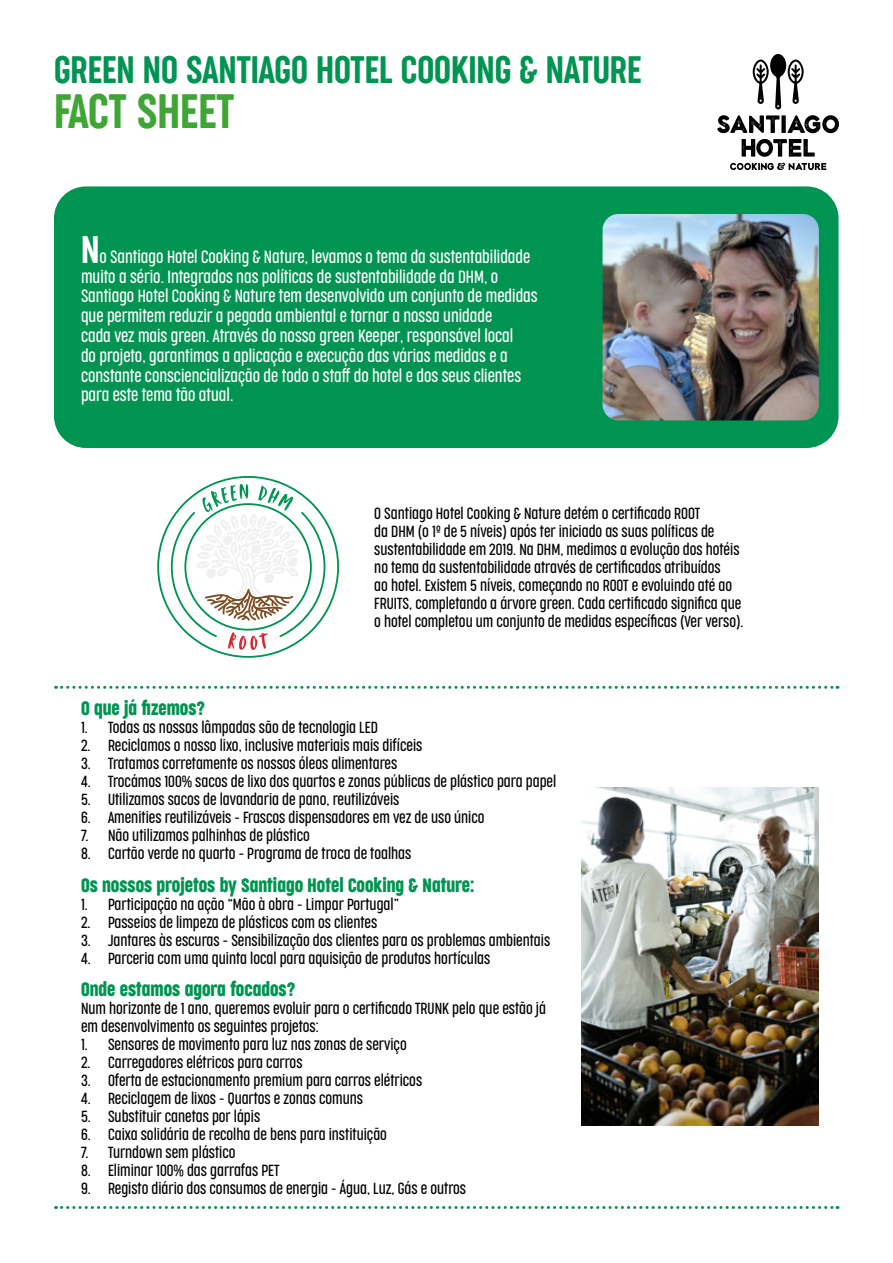
<style>
.page{position:relative;width:893px;height:1263px;background:#fff}
.page>*{position:absolute;margin:0;border:0;box-sizing:border-box;transform-origin:0 0}
.t1{font:300 45px "Cocogoose Compressed";color:#3fa535}
.t2{font:300 35.7px "Cocogoose Compressed";color:#009452}
.t3{font:18px "Cocogoose Compressed";color:#009452}
.t4{font:300 16.5px/19.8px "Cocogoose Compressed";color:#fff}
.t5{font:300 15px/18px "Cocogoose Compressed";color:#000}
.s1{font-size:36px}
</style>
<div class="page">
<div style="left:54px;top:186px;width:784px;height:262px;background:#009452;border-radius:32px"></div>
<svg style="left:157px;top:476px;width:182px;height:182px"></svg>
<img style="left:603px;top:214px;width:216px;height:206px">
<svg style="left:56px;top:1206px;width:782px;height:3px"></svg>
<img style="left:581px;top:787px;width:238px;height:338px">
<svg style="left:56px;top:686px;width:782px;height:3px"></svg>
<svg style="left:717px;top:115px;width:122px;height:18px"></svg>
<svg style="left:741px;top:139px;width:74px;height:18px"></svg>
<svg style="left:753px;top:54px;width:51px;height:55px"></svg>
<svg style="left:730px;top:163px;width:96px;height:7px"></svg>
<h2 class="t2" style="left:54px;top:46px;width:589px">GREEN NO SANTIAGO HOTEL COOKING &amp; NATURE</h2>
<h1 class="t1" style="left:54px;top:82px;width:182px">FACT SHEET</h1>
<p class="t4" style="left:81px;top:247px;width:458px"><span class="s1">N</span>o Santiago Hotel Cooking &amp; Nature, levamos o tema da sustentabilidade muito a sério. Integrados nas políticas de sustentabilidade da DHM, o Santiago Hotel Cooking &amp; Nature tem desenvolvido um conjunto de medidas que permitem reduzir a pegada ambiental e tornar a nossa unidade<br>cada vez mais green. Através do nosso green Keeper, responsável local<br>do projeto, garantimos a aplicação e execução das várias medidas e a constante consciencialização de todo o staff do hotel e dos seus clientes para este tema tão atual.</p>
<p class="t5" style="left:374px;top:504px;width:371px">O Santiago Hotel Cooking &amp; Nature detém o certificado ROOT<br>da DHM (o 1º de 5 níveis) após ter iniciado as suas políticas de sustentabilidade em 2019. Na DHM, medimos a evolução dos hotéis no tema da sustentabilidade através de certificados atribuídos<br>ao hotel. Existem 5 níveis, começando no ROOT e evoluindo até ao FRUITS, completando a árvore green. Cada certificado significa que o hotel completou um conjunto de medidas específicas (Ver verso).</p>
<p class="t3" style="left:81px;top:696px;width:126px">O que já fizemos?</p>
<p class="t5" style="left:81px;top:719px;width:298px">1. Todas as nossas lâmpadas são de tecnologia LED</p>
<p class="t5" style="left:81px;top:737px;width:343px">2. Reciclamos o nosso lixo, inclusive materiais mais difíceis</p>
<p class="t5" style="left:81px;top:755px;width:318px">3. Tratamos corretamente os nossos óleos alimentares</p>
<p class="t5" style="left:81px;top:773px;width:477px">4. Trocámos 100% sacos de lixo dos quartos e zonas públicas de plástico para papel</p>
<p class="t5" style="left:81px;top:791px;width:320px">5. Utilizamos sacos de lavandaria de pano, reutilizáveis</p>
<p class="t5" style="left:81px;top:809px;width:405px">6. Amenities reutilizáveis – Frascos dispensadores em vez de uso único</p>
<p class="t5" style="left:81px;top:827px;width:230px">7. Não utilizamos palhinhas de plástico</p>
<p class="t5" style="left:81px;top:845px;width:332px">8. Cartão verde no quarto – Programa de troca de toalhas</p>
<p class="t3" style="left:81px;top:873px;width:395px">Os nossos projetos by Santiago Hotel Cooking &amp; Nature:</p>
<p class="t5" style="left:81px;top:895px;width:319px">1. Participação na ação “Mão à obra – Limpar Portugal”</p>
<p class="t5" style="left:81px;top:913px;width:298px">2. Passeios de limpeza de plásticos com os clientes</p>
<p class="t5" style="left:81px;top:931px;width:471px">3. Jantares às escuras – Sensibilização dos clientes para os problemas ambientais</p>
<p class="t5" style="left:81px;top:949px;width:411px">4. Parceria com uma quinta local para aquisição de produtos hortículas</p>
<p class="t3" style="left:81px;top:977px;width:216px">Onde estamos agora focados?</p>
<p class="t5" style="left:81px;top:999px;width:466px">Num horizonte de 1 ano, queremos evoluir para o certificado TRUNK pelo que estão já em desenvolvimento os seguintes projetos:</p>
<p class="t5" style="left:81px;top:1035px;width:327px">1. Sensores de movimento para luz nas zonas de serviço</p>
<p class="t5" style="left:81px;top:1053px;width:223px">2. Carregadores elétricos para carros</p>
<p class="t5" style="left:81px;top:1071px;width:343px">3. Oferta de estacionamento premium para carros elétricos</p>
<p class="t5" style="left:81px;top:1089px;width:283px">4. Reciclagem de lixos – Quartos e zonas comuns</p>
<p class="t5" style="left:81px;top:1107px;width:181px">5. Substituir canetas por lápis</p>
<p class="t5" style="left:81px;top:1125px;width:307px">6. Caixa solidária de recolha de bens para instituição</p>
<p class="t5" style="left:81px;top:1143px;width:156px">7. Turndown sem plástico</p>
<p class="t5" style="left:81px;top:1161px;width:200px">8. Eliminar 100% das garrafas PET</p>
<p class="t5" style="left:81px;top:1179px;width:387px">9. Registo diário dos consumos de energia – Água, Luz, Gás e outros</p>
</div>
